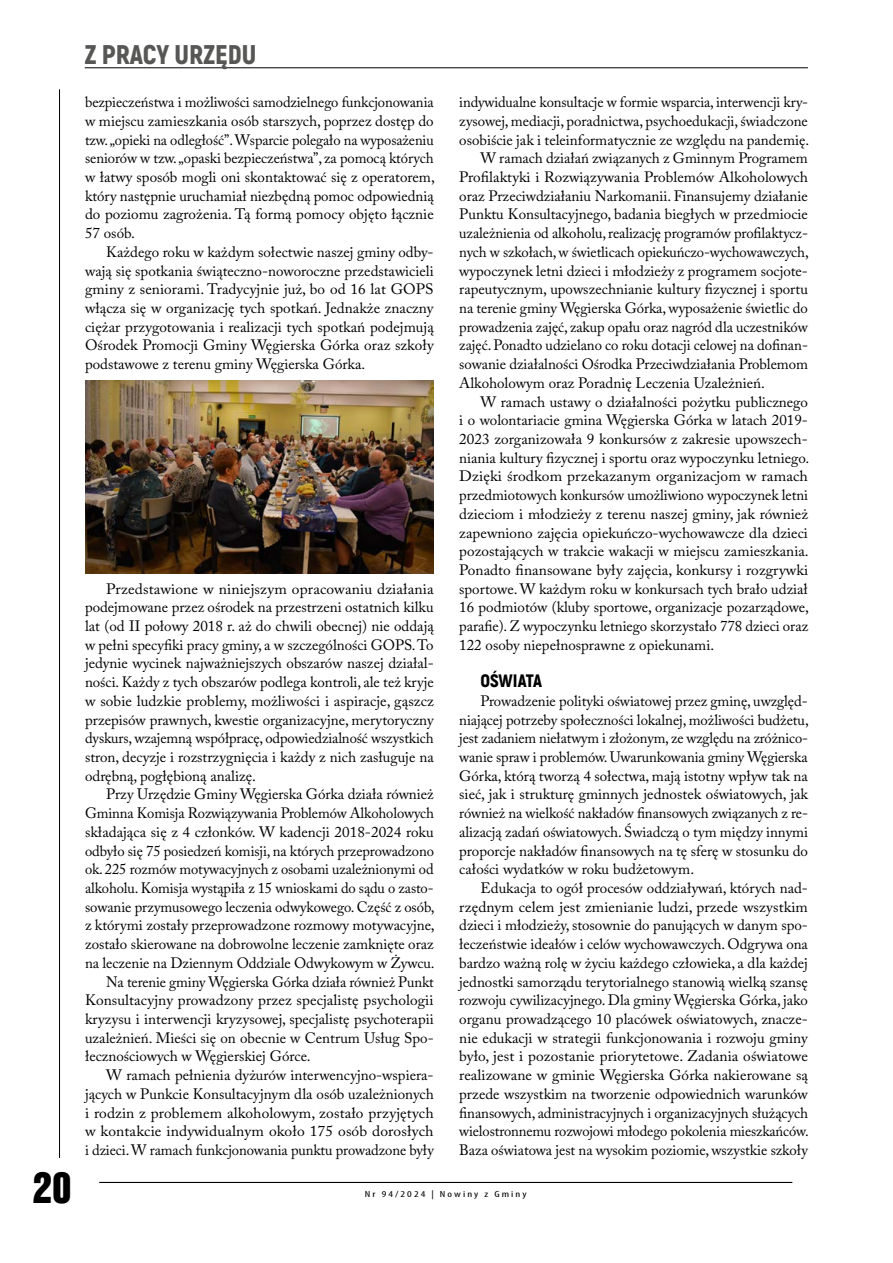
<style>
.page{position:relative;width:893px;height:1263px;background:#fff}
.page>*{position:absolute;margin:0;border:0;box-sizing:border-box;transform-origin:0 0}
.t1{font:39px "Swis 921 EU";color:#000}
.t2{font:900 27px "Akrobat";color:#575756}
.t3{font:900 18px "Akrobat";letter-spacing:-.005em;color:#000}
.t4{font:15px/18.8px "Adobe Caslon Pro";color:#000;text-align:justify}
.t5{font:condensed 9px "Myriad Pro";letter-spacing:.175em;color:#000;scale:1.33 1}
</style>
<div class="page">
<hr style="left:59px;top:89px;width:1px;height:1069px;background:#000">
<hr style="left:85px;top:68px;width:723px;height:1px;background:#000">
<hr style="left:99px;top:1182px;width:693px;height:1px;background:#000">
<img style="left:85px;top:381px;width:349px;height:192px">
<h1 class="t1" style="left:33px;top:1162px;width:40px">20</h1>
<h2 class="t2" style="left:85px;top:37px;width:173px">Z PRACY URZĘDU</h2>
<p class="t4" style="left:85px;top:93px;width:351px">bezpieczeństwa i możliwości samodzielnego funkcjonowania w miejscu zamieszkania osób starszych, poprzez dostęp do tzw. „opieki na odległość”. Wsparcie polegało na wyposażeniu seniorów w tzw. „opaski bezpieczeństwa”, za pomocą których w łatwy sposób mogli oni skontaktować się z operatorem, który następnie uruchamiał niezbędną pomoc odpowiednią do poziomu zagrożenia. Tą formą pomocy objęto łącznie 57 osób.</p>
<p class="t4" style="left:85px;top:242px;width:350px;text-indent:21px">Każdego roku w każdym sołectwie naszej gminy odby&shy;wają się spotkania świąteczno-noworoczne przedstawicieli gminy z seniorami. Tradycyjnie już, bo od 16 lat GOPS włącza się w organizację tych spotkań. Jednakże znaczny ciężar przygotowania i realizacji tych spotkań podejmują Ośrodek Promocji Gminy Węgierska Górka oraz szkoły podstawowe z terenu gminy Węgierska Górka.</p>
<p class="t4" style="left:85px;top:579px;width:350px;text-indent:21px">Przedstawione w niniejszym opracowaniu działania podejmowane przez ośrodek na przestrzeni ostatnich kilku lat (od II połowy 2018 r. aż do chwili obecnej) nie oddają w pełni specyfiki pracy gminy, a w szczególności GOPS. To jedynie wycinek najważniejszych obszarów naszej działal&shy;ności. Każdy z tych obszarów podlega kontroli, ale też kryje w sobie ludzkie problemy, możliwości i aspiracje, gąszcz przepisów prawnych, kwestie organizacyjne, merytoryczny dyskurs, wzajemną współpracę, odpowiedzialność wszystkich stron, decyzje i rozstrzygnięcia i każdy z nich zasługuje na odrębną, pogłębioną analizę.</p>
<p class="t4" style="left:106px;top:785px;width:329px">Przy Urzędzie Gminy Węgierska Górka działa również</p>
<p class="t4" style="left:85px;top:804px;width:350px">Gminna Komisja Rozwiązywania Problemów Alkoholowych</p>
<p class="t4" style="left:85px;top:822px;width:350px">składająca się z 4 członków. W kadencji 2018-2024 roku</p>
<p class="t4" style="left:85px;top:841px;width:350px">odbyło się 75 posiedzeń komisji, na których przeprowadzono</p>
<p class="t4" style="left:85px;top:860px;width:350px">ok. 225 rozmów motywacyjnych z osobami uzależnionymi od</p>
<p class="t4" style="left:85px;top:878px;width:350px">alkoholu. Komisja wystąpiła z 15 wnioskami do sądu o zasto-</p>
<p class="t4" style="left:85px;top:897px;width:351px">sowanie przymusowego leczenia odwykowego. Część z osób,</p>
<p class="t4" style="left:85px;top:916px;width:351px">z którymi zostały przeprowadzone rozmowy motywacyjne,</p>
<p class="t4" style="left:85px;top:934px;width:350px">zostało skierowane na dobrowolne leczenie zamknięte oraz</p>
<p class="t4" style="left:85px;top:953px;width:351px">na leczenie na Dziennym Oddziale Odwykowym w Żywcu.</p>
<p class="t4" style="left:106px;top:972px;width:329px">Na terenie gminy Węgierska Górka działa również Punkt</p>
<p class="t4" style="left:85px;top:991px;width:350px">Konsultacyjny prowadzony przez specjalistę psychologii</p>
<p class="t4" style="left:85px;top:1009px;width:350px">kryzysu i interwencji kryzysowej, specjalistę psychoterapii</p>
<p class="t4" style="left:85px;top:1028px;width:350px">uzależnień. Mieści się on obecnie w Centrum Usług Spo-</p>
<p class="t4" style="left:85px;top:1047px;width:227px">łecznościowych w Węgierskiej Górce.</p>
<p class="t4" style="left:106px;top:1065px;width:329px">W ramach pełnienia dyżurów interwencyjno-wspiera-</p>
<p class="t4" style="left:85px;top:1084px;width:350px">jących w Punkcie Konsultacyjnym dla osób uzależnionych</p>
<p class="t4" style="left:85px;top:1103px;width:350px">i rodzin z problemem alkoholowym, zostało przyjętych</p>
<p class="t4" style="left:85px;top:1122px;width:350px">w kontakcie indywidualnym około 175 osób dorosłych</p>
<p class="t4" style="left:85px;top:1140px;width:350px">i dzieci. W ramach funkcjonowania punktu prowadzone były</p>
<p class="t4" style="left:459px;top:93px;width:350px">indywidualne konsultacje w formie wsparcia, interwencji kry-</p>
<p class="t4" style="left:459px;top:111px;width:350px">zysowej, mediacji, poradnictwa, psychoedukacji, świadczone</p>
<p class="t4" style="left:459px;top:130px;width:351px">osobiście jak i teleinformatycznie ze względu na pandemię.</p>
<p class="t4" style="left:480px;top:149px;width:329px">W ramach działań związanych z Gminnym Programem</p>
<p class="t4" style="left:459px;top:167px;width:350px">Profilaktyki i Rozwiązywania Problemów Alkoholowych</p>
<p class="t4" style="left:459px;top:186px;width:350px">oraz Przeciwdziałaniu Narkomanii. Finansujemy działanie</p>
<p class="t4" style="left:459px;top:205px;width:350px">Punktu Konsultacyjnego, badania biegłych w przedmiocie</p>
<p class="t4" style="left:459px;top:224px;width:350px">uzależnienia od alkoholu, realizację programów profilaktycz-</p>
<p class="t4" style="left:459px;top:242px;width:351px">nych w szkołach, w świetlicach opiekuńczo-wychowawczych,</p>
<p class="t4" style="left:459px;top:261px;width:350px">wypoczynek letni dzieci i młodzieży z programem socjote-</p>
<p class="t4" style="left:459px;top:280px;width:350px">rapeutycznym, upowszechnianie kultury fizycznej i sportu</p>
<p class="t4" style="left:459px;top:298px;width:350px">na terenie gminy Węgierska Górka, wyposażenie świetlic do</p>
<p class="t4" style="left:459px;top:317px;width:350px">prowadzenia zajęć, zakup opału oraz nagród dla uczestników</p>
<p class="t4" style="left:459px;top:336px;width:350px">zajęć. Ponadto udzielano co roku dotacji celowej na dofinan-</p>
<p class="t4" style="left:459px;top:355px;width:350px">sowanie działalności Ośrodka Przeciwdziałania Problemom</p>
<p class="t4" style="left:459px;top:373px;width:307px">Alkoholowym oraz Poradnię Leczenia Uzależnień.</p>
<p class="t4" style="left:480px;top:392px;width:329px">W ramach ustawy o działalności pożytku publicznego</p>
<p class="t4" style="left:459px;top:411px;width:350px">i o wolontariacie gmina Węgierska Górka w latach 2019-</p>
<p class="t4" style="left:459px;top:429px;width:350px">2023 zorganizowała 9 konkursów z zakresie upowszech-</p>
<p class="t4" style="left:459px;top:448px;width:351px">niania kultury fizycznej i sportu oraz wypoczynku letniego.</p>
<p class="t4" style="left:459px;top:467px;width:350px">Dzięki środkom przekazanym organizacjom w ramach</p>
<p class="t4" style="left:459px;top:485px;width:350px">przedmiotowych konkursów umożliwiono wypoczynek letni</p>
<p class="t4" style="left:459px;top:504px;width:350px">dzieciom i młodzieży z terenu naszej gminy, jak również</p>
<p class="t4" style="left:459px;top:523px;width:350px">zapewniono zajęcia opiekuńczo-wychowawcze dla dzieci</p>
<p class="t4" style="left:459px;top:542px;width:351px">pozostających w trakcie wakacji w miejscu zamieszkania.</p>
<p class="t4" style="left:459px;top:560px;width:350px">Ponadto finansowane były zajęcia, konkursy i rozgrywki</p>
<p class="t4" style="left:459px;top:579px;width:350px">sportowe. W każdym roku w konkursach tych brało udział</p>
<p class="t4" style="left:459px;top:598px;width:351px">16 podmiotów (kluby sportowe, organizacje pozarządowe,</p>
<p class="t4" style="left:459px;top:616px;width:350px">parafie). Z wypoczynku letniego skorzystało 778 dzieci oraz</p>
<p class="t4" style="left:459px;top:635px;width:256px">122 osoby niepełnosprawne z opiekunami.</p>
<p class="t3" style="left:480px;top:669px;width:63px">OŚWIATA</p>
<p class="t4" style="left:459px;top:691px;width:351px;text-indent:21px">Prowadzenie polityki oświatowej przez gminę, uwzględ&shy;niającej potrzeby społeczności lokalnej, możliwości budżetu, jest zadaniem niełatwym i złożonym, ze względu na zróżnico&shy;wanie spraw i problemów. Uwarunkowania gminy Węgierska Górka, którą tworzą 4 sołectwa, mają istotny wpływ tak na sieć, jak i strukturę gminnych jednostek oświatowych, jak również na wielkość nakładów finansowych związanych z re&shy;alizacją zadań oświatowych. Świadczą o tym między innymi proporcje nakładów finansowych na tę sferę w stosunku do całości wydatków w roku budżetowym.</p>
<p class="t4" style="left:459px;top:878px;width:351px;text-indent:21px">Edukacja to ogół procesów oddziaływań, których nad&shy;rzędnym celem jest zmienianie ludzi, przede wszystkim dzieci i młodzieży, stosownie do panujących w danym spo&shy;łeczeństwie ideałów i celów wychowawczych. Odgrywa ona bardzo ważną rolę w życiu każdego człowieka, a dla każdej jednostki samorządu terytorialnego stanowią wielką szansę rozwoju cywilizacyjnego. Dla gminy Węgierska Górka, jako organu prowadzącego 10 placówek oświatowych, znacze&shy;nie edukacji w strategii funkcjonowania i rozwoju gminy było, jest i pozostanie priorytetowe. Zadania oświatowe realizowane w gminie Węgierska Górka nakierowane są przede wszystkim na tworzenie odpowiednich warunków finansowych, administracyjnych i organizacyjnych służących wielostronnemu rozwojowi młodego pokolenia mieszkańców.<br>Baza oświatowa jest na wysokim poziomie, wszystkie szkoły</p>
<p class="t5" style="left:365px;top:1189px;width:123px">Nr 94/2024 | Nowiny z Gminy</p>
</div>
